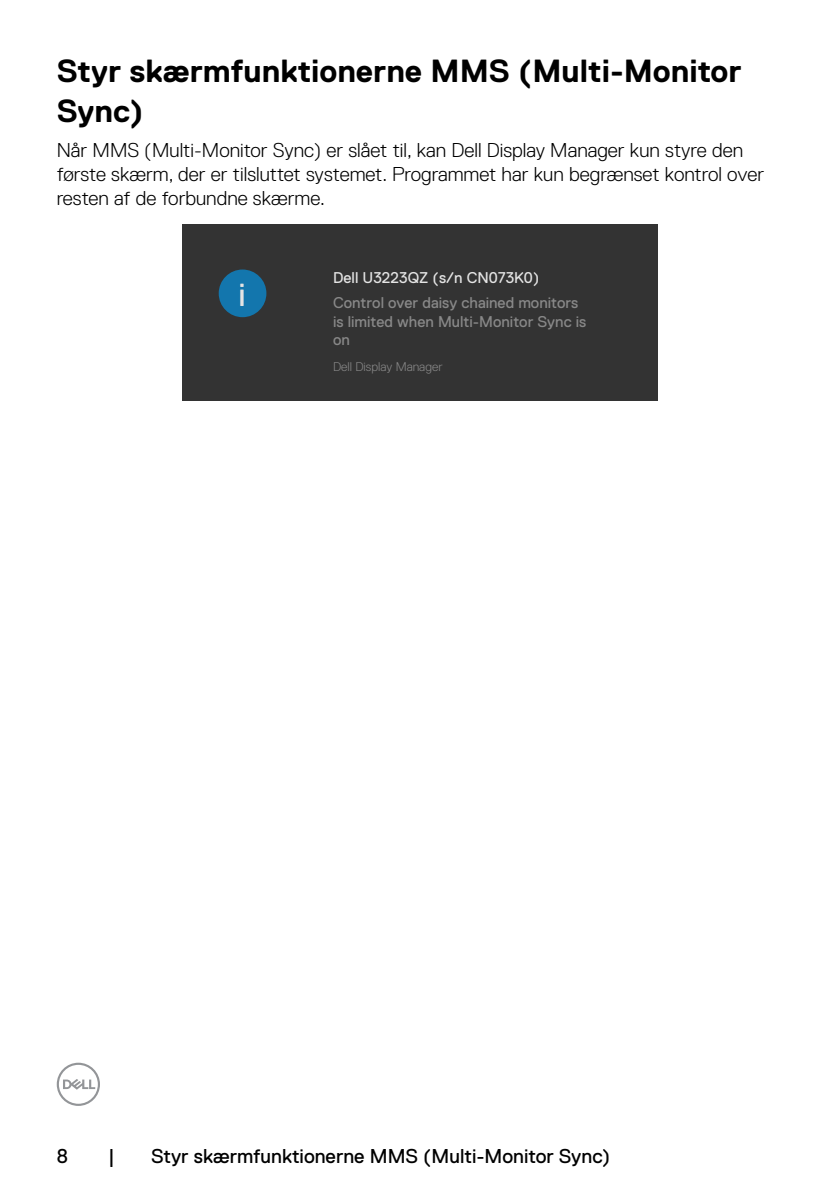
<style>
.page{position:relative;width:840px;height:1191px;background:#fff}
.page>*{position:absolute;margin:0;border:0;box-sizing:border-box;transform-origin:0 0}
.t1{font:32.8px "Dell Replica";color:#e4e4e4}
.Head1{font:700 32px/40px "Dell Replica";color:#000}
.Paragraph{font:300 20px/24px "Dell Replica";color:#000}
.t2{font:20px "Dell Replica";color:#000}
.t3{font:15.6px/25.2px "Dell Replica";color:#888}
.t4{font:300 12.6px "Dell Replica";color:#888}
.s1{color:#e4e4e4}
</style>
<div class="page">
<svg style="left:57px;top:1062px;width:43px;height:44px"></svg>
<div style="left:182px;top:224px;width:475px;height:176px;background:#333"></div>
<div style="left:218px;top:269px;width:48px;height:48px;background:#1376ad;border-radius:50%"></div>
<p class="Head1" style="left:57px;top:51px;width:686px">Styr skærmfunktionerne MMS (Multi-Monitor<br>Sync)</p>
<p class="Paragraph" style="left:57px;top:138px;width:708px">Når MMS (Multi-Monitor Sync) er slået til, kan Dell Display Manager kun styre den første skærm, der er tilsluttet systemet. Programmet har kun begrænset kontrol over resten af de forbundne skærme.</p>
<p class="t1" style="left:238px;top:277px;width:9px">i</p>
<p class="t3" style="left:333px;top:265px;width:247px"><span class="s1">Dell U3223QZ (s/n CN073K0)<br></span>Control over daisy chained monitors</p>
<p class="t3" style="left:333px;top:312px;width:255px;line-height:18.6px">is limited when Multi-Monitor Sync is on</p>
<p class="t4" style="left:333px;top:359px;width:111px">Dell Display Manager</p>
<p class="t2" style="left:57px;top:1144px;width:13px">8</p>
<p class="t2" style="left:108px;top:1144px;width:8px">|</p>
<p class="t2" style="left:151px;top:1144px;width:460px">Styr skærmfunktionerne MMS (Multi-Monitor Sync)</p>
</div>
